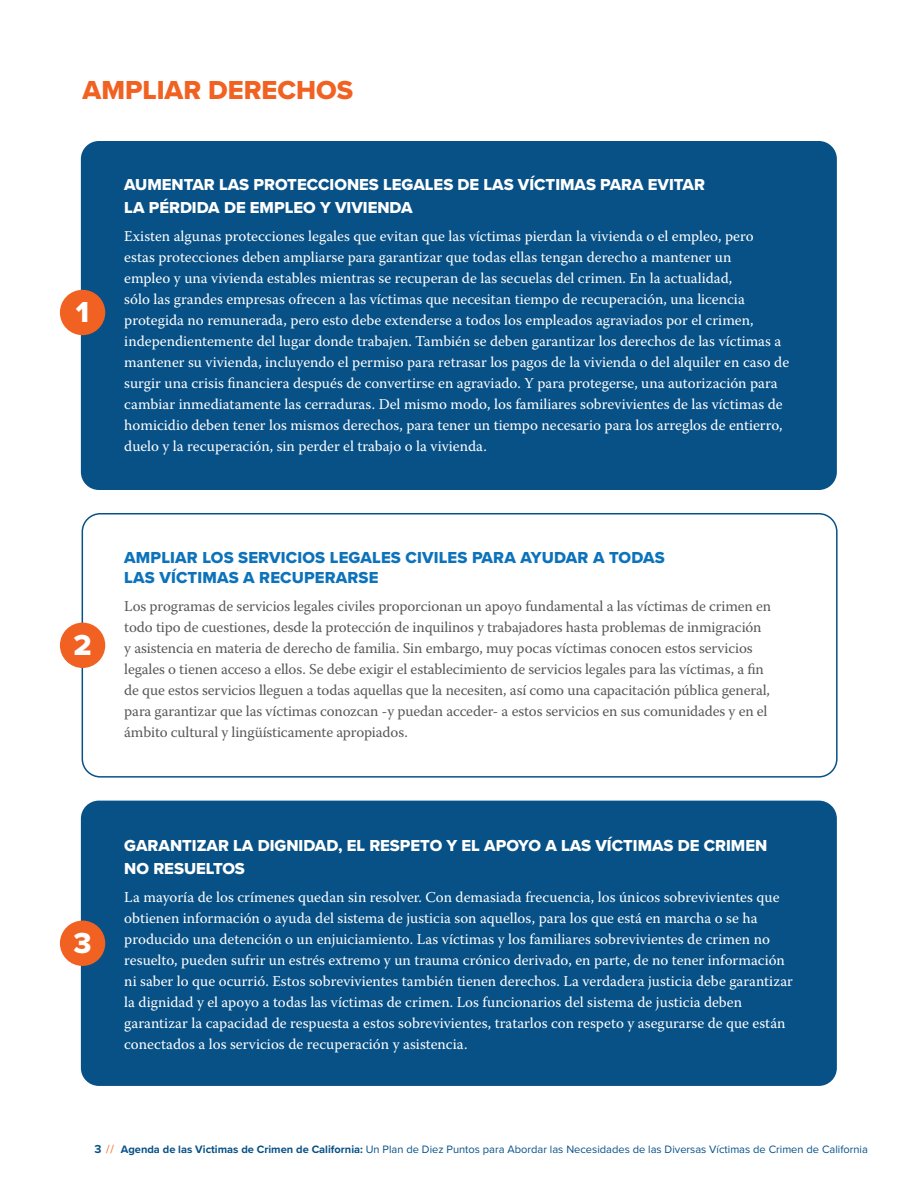
<style>
.page{position:relative;width:918px;height:1188px;background:#fff}
.page>*{position:absolute;margin:0;border:0;box-sizing:border-box;transform-origin:0 0}
.t1{font:30px "Proxima Nova Extrabld";color:#fff}
.t2{font:27px "Proxima Nova Extrabld";color:#f16122}
.t3{font:16.5px/22.5px "Proxima Nova Extrabld";color:#fff}
.t4{font:16.5px/19.5px "Proxima Nova Extrabld";letter-spacing:.01em;color:#0c73bb}
.t5{font:15px/21px "Warnock Pro";color:#fff}
.t6{font:15px/21px "Warnock Pro";letter-spacing:-.01em;color:#58595b}
.t7{font:11.1px "Proxima Nova";color:#085187}
.s1{font-weight:700;font-size:12px}
.s2{font-size:12px;color:#f16122}
.s3{font-weight:700}
</style>
<div class="page">
<div style="left:81px;top:141px;width:756px;height:349px;background:#085187;border-radius:18px"></div>
<div style="left:60px;top:290px;width:45px;height:45px;background:#f16122;border-radius:50%"></div>
<div style="left:82px;top:513px;width:756px;height:265px;border:2px solid #085187;border-radius:18px"></div>
<div style="left:60px;top:623px;width:45px;height:45px;background:#f16122;border-radius:50%"></div>
<div style="left:81px;top:801px;width:756px;height:285px;background:#085187;border-radius:18px"></div>
<div style="left:60px;top:921px;width:45px;height:45px;background:#f16122;border-radius:50%"></div>
<h2 class="t2" style="left:83px;top:70px;width:272px">AMPLIAR DERECHOS</h2>
<h1 class="t1" style="left:76px;top:290px;width:15px">1</h1>
<p class="t3" style="left:124px;top:173px;width:582px">AUMENTAR LAS PROTECCIONES LEGALES DE LAS VÍCTIMAS PARA EVITAR<br>LA PÉRDIDA DE EMPLEO Y VIVIENDA</p>
<p class="t5" style="left:124px;top:225px;width:666px">Existen algunas protecciones legales que evitan que las víctimas pierdan la vivienda o el empleo, pero<br>estas protecciones deben ampliarse para garantizar que todas ellas tengan derecho a mantener un<br>empleo y una vivienda estables mientras se recuperan de las secuelas del crimen. En la actualidad,<br>sólo las grandes empresas ofrecen a las víctimas que necesitan tiempo de recuperación, una licencia protegida no remunerada, pero esto debe extenderse a todos los empleados agraviados por el crimen, independientemente del lugar donde trabajen. También se deben garantizar los derechos de las víctimas a mantener su vivienda, incluyendo el permiso para retrasar los pagos de la vivienda o del alquiler en caso de surgir una crisis financiera después de convertirse en agraviado. Y para protegerse, una autorización para cambiar inmediatamente las cerraduras. Del mismo modo, los familiares sobrevivientes de las víctimas de homicidio deben tener los mismos derechos, para tener un tiempo necesario para los arreglos de entierro, duelo y la recuperación, sin perder el trabajo o la vivienda.</p>
<h1 class="t1" style="left:73px;top:623px;width:20px">2</h1>
<p class="t4" style="left:124px;top:548px;width:542px">AMPLIAR LOS SERVICIOS LEGALES CIVILES PARA AYUDAR A TODAS<br>LAS VÍCTIMAS A RECUPERARSE</p>
<p class="t6" style="left:124px;top:595px;width:648px">Los programas de servicios legales civiles proporcionan un apoyo fundamental a las víctimas de crimen en todo tipo de cuestiones, desde la protección de inquilinos y trabajadores hasta problemas de inmigración y asistencia en materia de derecho de familia. Sin embargo, muy pocas víctimas conocen estos servicios legales o tienen acceso a ellos. Se debe exigir el establecimiento de servicios legales para las víctimas, a fin de que estos servicios lleguen a todas aquellas que la necesiten, así como una capacitación pública general, para garantizar que las víctimas conozcan -y puedan acceder- a estos servicios en sus comunidades y en el ámbito cultural y lingüísticamente apropiados.</p>
<h1 class="t1" style="left:74px;top:921px;width:20px">3</h1>
<p class="t3" style="left:124px;top:834px;width:645px">GARANTIZAR LA DIGNIDAD, EL RESPETO Y EL APOYO A LAS VÍCTIMAS DE CRIMEN<br>NO RESUELTOS</p>
<p class="t5" style="left:124px;top:886px;width:670px">La mayoría de los crímenes quedan sin resolver. Con demasiada frecuencia, los únicos sobrevivientes que obtienen información o ayuda del sistema de justicia son aquellos, para los que está en marcha o se ha producido una detención o un enjuiciamiento. Las víctimas y los familiares sobrevivientes de crimen no resuelto, pueden sufrir un estrés extremo y un trauma crónico derivado, en parte, de no tener información ni saber lo que ocurrió. Estos sobrevivientes también tienen derechos. La verdadera justicia debe garantizar la dignidad y el apoyo a todas las víctimas de crimen. Los funcionarios del sistema de justicia deben garantizar la capacidad de respuesta a estos sobrevivientes, tratarlos con respeto y asegurarse de que están conectados a los servicios de recuperación y asistencia.</p>
<p class="t7" style="left:94px;top:1141px;width:775px"><span class="s1">3</span> <span class="s2">//</span> <span class="s3">Agenda de las Victimas de Crimen de California:</span> Un Plan de Diez Puntos para Abordar las Necesidades de las Diversas Víctimas de Crimen de California</p>
</div>
